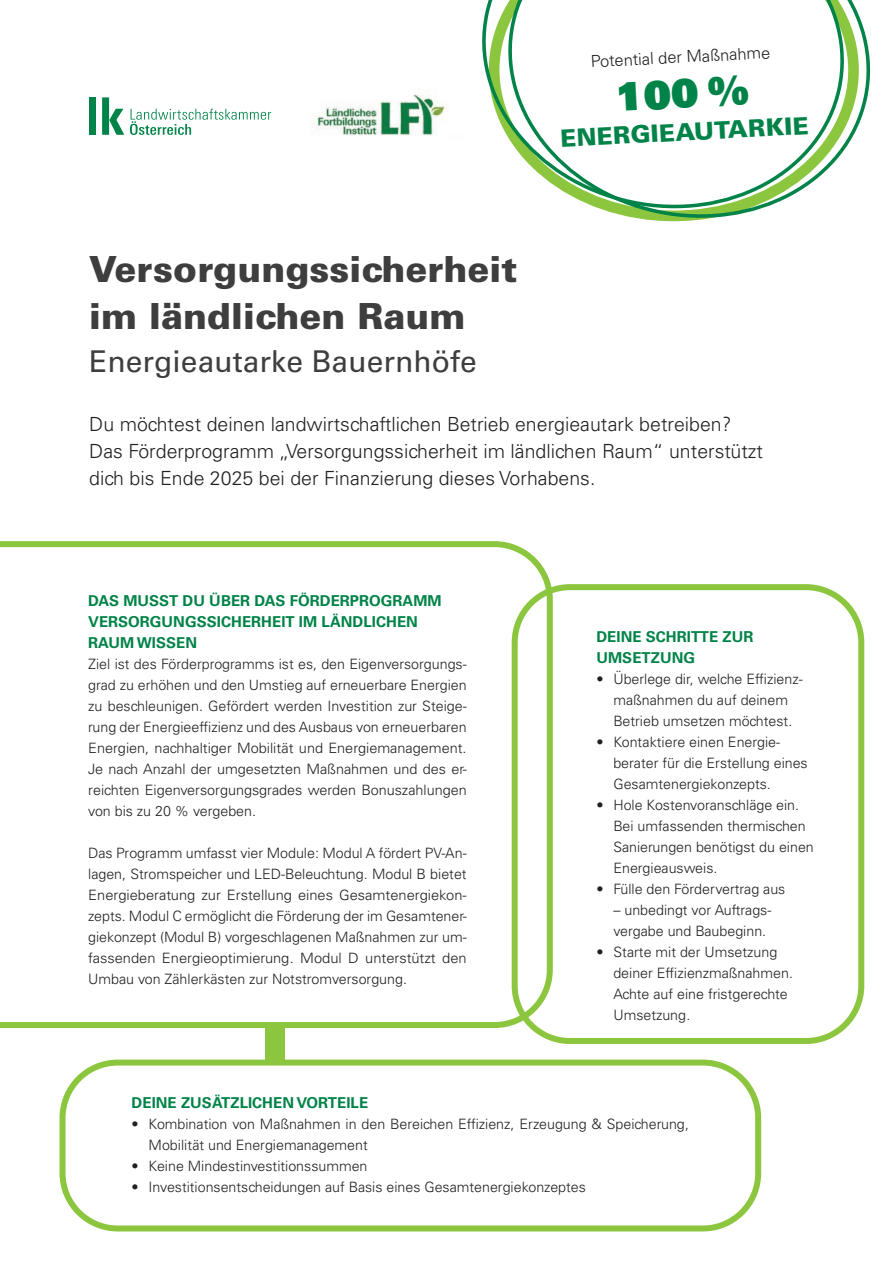
<style>
.page{position:relative;width:893px;height:1263px;background:#fff}
.page>*{position:absolute;margin:0;border:0;box-sizing:border-box;transform-origin:0 0}
.t1{font:39px "Univers LT Std X Black";color:#008348}
.t2{font:900 36px/46.5px "Univers LT Std";color:#3e3e3f}
.t3{font:30px "Univers LT Std";color:#3e3e3f}
.t4{font:900 24px "Univers LT Std";color:#008348}
.t5{font:300 19.5px/27px "Univers LT Std";color:#231f20}
.t6{font:300 16.35px "Univers LT Std";color:#231f20}
.t7{font:700 15px/21px "Univers LT Std";letter-spacing:.005em;color:#008348}
.t8{font:300 14.25px/21px "Univers LT Std";color:#231f20}
</style>
<div class="page">
<svg style="left:0;top:541px;width:553px;height:487px"></svg>
<img style="left:311px;top:94px;width:136px;height:42px">
<svg style="left:130px;top:109px;width:141px;height:26px"></svg>
<div style="left:89px;top:97px;width:7px;height:38px;background:#008348"></div>
<svg style="left:102px;top:97px;width:22px;height:38px"></svg>
<svg style="left:861px;top:21px;width:10px;height:98px"></svg>
<svg style="left:482px;top:0;width:379px;height:222px"></svg>
<div style="left:60px;top:1059px;width:701px;height:172px;border:6px solid #8bc63e;border-radius:55px"></div>
<div style="left:265px;top:1025px;width:20px;height:38px;background:#8bc63e"></div>
<div style="left:512px;top:584px;width:352px;height:460px;border:6px solid #8bc63e;border-radius:55px"></div>
<h2 class="t2" style="left:89px;top:246px;width:430px">Versorgungssicherheit im ländlichen Raum</h2>
<h3 class="t3" style="left:89px;top:343px;width:389px">Energieautarke Bauernhöfe</h3>
<p class="t6" style="left:590px;top:52px;width:181px;rotate:-3deg">Potential der Maßnahme</p>
<h1 class="t1" style="left:615px;top:72px;width:134px;rotate:-3deg">100 %</h1>
<h3 class="t4" style="left:560px;top:123px;width:250px;rotate:-3deg">ENERGIEAUTARKIE</h3>
<h3 class="t5" style="left:89px;top:410px;width:675px">Du möchtest deinen landwirtschaftlichen Betrieb energieautark betreiben?<br>Das Förderprogramm „Versorgungssicherheit im ländlichen Raum“ unterstützt dich bis Ende 2025 bei der Finanzierung dieses Vorhabens.</h3>
<p class="t7" style="left:88px;top:590px;width:355px">DAS MUSST DU ÜBER DAS FÖRDERPROGRAMM<br>VERSORGUNGSSICHERHEIT IM LÄNDLICHEN<br>RAUM WISSEN</p>
<p class="t8" style="left:88px;top:654px;width:380px;text-align:justify">Ziel ist des Förderprogramms ist es, den Eigenversorgungs&shy;grad zu erhöhen und den Umstieg auf erneuerbare Energien zu beschleunigen. Gefördert werden Investition zur Steige&shy;rung der Energieeffizienz und des Ausbaus von erneuerbaren Energien, nachhaltiger Mobilität und Energiemanagement.<br>Je nach Anzahl der umgesetzten Maßnahmen und des er&shy;reichten Eigenversorgungsgrades werden Bonuszahlungen von bis zu 20 % vergeben.</p>
<p class="t8" style="left:88px;top:843px;width:380px;text-align:justify">Das Programm umfasst vier Module: Modul A fördert PV-An&shy;lagen, Stromspeicher und LED-Beleuchtung. Modul B bietet Energieberatung zur Erstellung eines Gesamtenergiekon&shy;zepts. Modul C ermöglicht die Förderung der im Gesamtener&shy;giekonzept (Modul B) vorgeschlagenen Maßnahmen zur um&shy;fassenden Energieoptimierung. Modul D unterstützt den Umbau von Zählerkästen zur Notstromversorgung.</p>
<p class="t7" style="left:596px;top:627px;width:159px">DEINE SCHRITTE ZUR<br>UMSETZUNG</p>
<p class="t8" style="left:596px;top:669px;width:208px;text-align:center">• Überlege dir, welche Effizienz&shy;maßnahmen du auf deinem<br>Betrieb umsetzen möchtest.</p>
<p class="t8" style="left:613px;top:732px;width:196px;text-indent:-17px">• Kontaktiere einen Energie&shy;berater für die Erstellung eines<br>Gesamtenergiekonzepts.</p>
<p class="t8" style="left:613px;top:795px;width:202px;text-indent:-17px">• Hole Kostenvoranschläge ein.<br>Bei umfassenden thermischen<br>Sanierungen benötigst du einen<br>Energieausweis.</p>
<p class="t8" style="left:596px;top:879px;width:191px">• Fülle den Fördervertrag aus</p>
<p class="t8" style="left:613px;top:900px;width:159px">– unbedingt vor Auftrags&shy;vergabe und Baubeginn.</p>
<p class="t8" style="left:613px;top:942px;width:181px;text-indent:-17px">• Starte mit der Umsetzung deiner Effizienzmaßnahmen.<br>Achte auf eine fristgerechte<br>Umsetzung.</p>
<p class="t7" style="left:132px;top:1092px;width:238px">DEINE ZUSÄTZLICHEN VORTEILE</p>
<p class="t8" style="left:149px;top:1113px;width:542px;text-indent:-17px">• Kombination von Maßnahmen in den Bereichen Effizienz, Erzeugung &amp; Speicherung,<br>Mobilität und Energiemanagement</p>
<p class="t8" style="left:132px;top:1155px;width:237px">• Keine Mindestinvestitionssummen</p>
<p class="t8" style="left:132px;top:1176px;width:456px">• Investitionsentscheidungen auf Basis eines Gesamtenergiekonzeptes</p>
</div>
